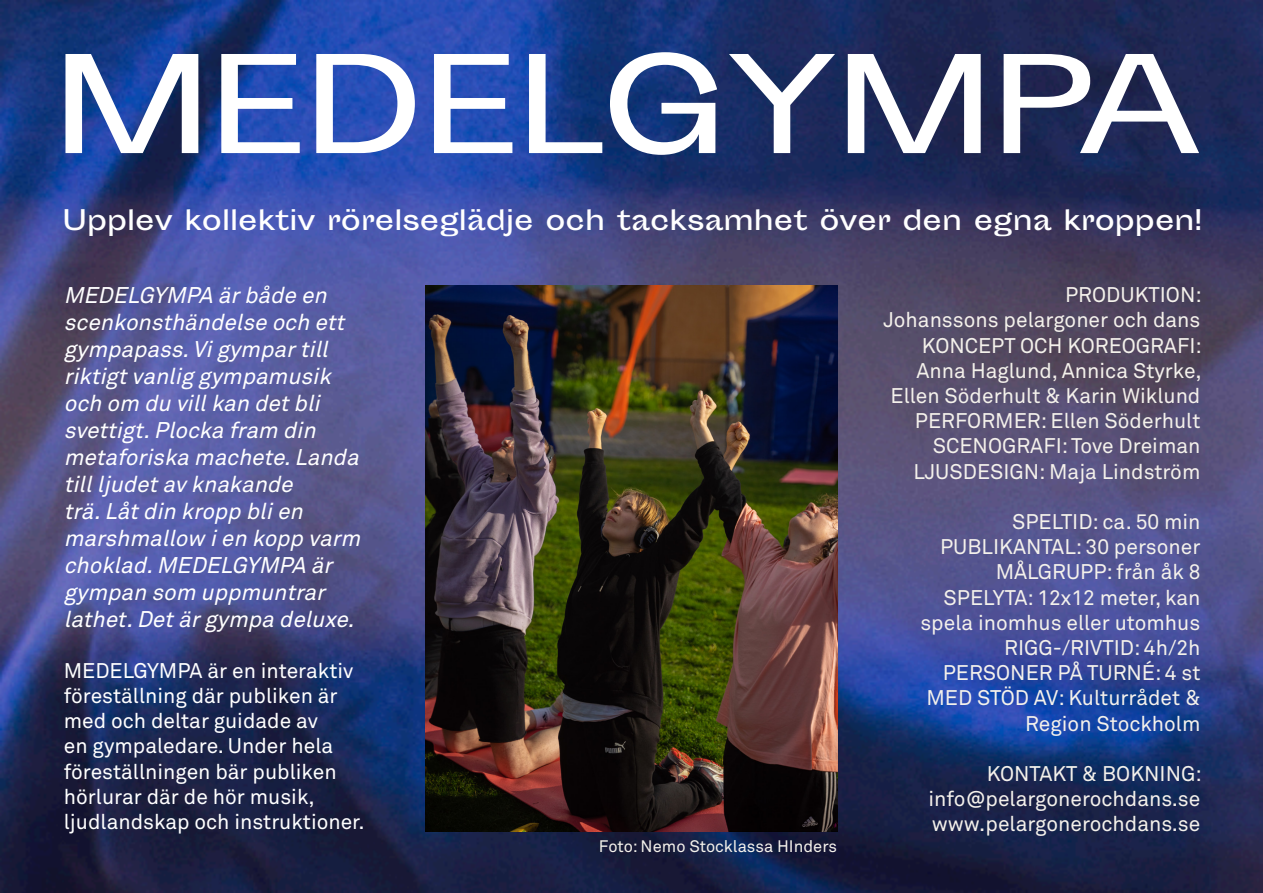
<style>
.page{position:relative;width:1263px;height:893px;background:#fff}
.page>*{position:absolute;margin:0;border:0;box-sizing:border-box;transform-origin:0 0}
.t1{font:127.5px "Sporting Grotesque";color:#fff}
.t2{font:26.85px "Sporting Grotesque";color:#fff}
.t3{font:italic 22.5px/27px "Akkurat Pro";color:#fff}
.t4{font:21px/25.2px "Akkurat Pro";color:#f4f1eb;text-align:right}
.t5{font:21px/25.2px "Akkurat Pro";color:#fff}
.t6{font:16.5px "Akkurat Pro";color:#f4f1eb}
</style>
<div class="page">
<img style="left:0;top:0;width:1263px;height:893px">
<img style="left:426px;top:286px;width:411px;height:546px">
<p class="t1" style="left:54px;top:34px;width:1149px">MEDELGYMPA</p>
<p class="t2" style="left:63px;top:205px;width:1141px">Upplev kollektiv rörelseglädje och tacksamhet över den egna kroppen!</p>
<p class="t3" style="left:64px;top:283px;width:304px">MEDELGYMPA ärbåde en scenkonsthändelse och ett gympapass.Vigympartill riktigtvanlig gympamusik och om du villkan detbli svettigt.Plocka fram din metaforiska machete.Landa tillljudetav knakande trä.Låtdin kropp blien marshmallow ien kopp varm choklad.MEDELGYMPA är gympan som uppmuntrar lathet.Detärgympa deluxe.</p>
<p class="t5" style="left:64px;top:658px;width:302px">MEDELGYMPA är en interaktiv föreställning där publiken är med och deltar guidade av<br>en gympaledare. Under hela föreställningen bär publiken hörlurar där de hör musik, ljudlandskap och instruktioner.</p>
<p class="t6" style="left:599px;top:836px;width:240px">Foto: Nemo Stocklassa HInders</p>
<p class="t4" style="left:1065px;top:283px;width:138px">PRODUKTION:</p>
<p class="t4" style="left:883px;top:308px;width:318px">Johanssons pelargoner och dans</p>
<p class="t4" style="left:922px;top:333px;width:281px">KONCEPT OCH KOREOGRAFI:</p>
<p class="t4" style="left:916px;top:358px;width:286px">Anna Haglund, Annica Styrke,</p>
<p class="t4" style="left:891px;top:384px;width:311px">Ellen Söderhult &amp; Karin Wiklund</p>
<p class="t4" style="left:915px;top:409px;width:287px">PERFORMER: Ellen Söderhult<br>SCENOGRAFI: Tove Dreiman</p>
<p class="t4" style="left:914px;top:459px;width:288px">LJUSDESIGN: Maja Lindström</p>
<p class="t4" style="left:1012px;top:510px;width:190px">SPELTID: ca. 50 min</p>
<p class="t4" style="left:940px;top:535px;width:262px">PUBLIKANTAL: 30 personer</p>
<p class="t4" style="left:943px;top:560px;width:258px">MÅLGRUPP: från åk 8<br>SPELYTA: 12x12 meter, kan</p>
<p class="t4" style="left:920px;top:610px;width:282px">spela inomhus eller utomhus</p>
<p class="t4" style="left:926px;top:636px;width:276px">RIGG-/RIVTID: 4h/2h<br>PERSONER PÅ TURNÉ: 4 st<br>MED STÖD AV: Kulturrådet &amp;</p>
<p class="t4" style="left:1025px;top:711px;width:177px">Region Stockholm</p>
<p class="t4" style="left:987px;top:762px;width:217px">KONTAKT &amp; BOKNING:</p>
<p class="t4" style="left:928px;top:787px;width:273px">info@pelargonerochdans.se</p>
<p class="t4" style="left:932px;top:812px;width:270px">www.pelargonerochdans.se</p>
</div>
